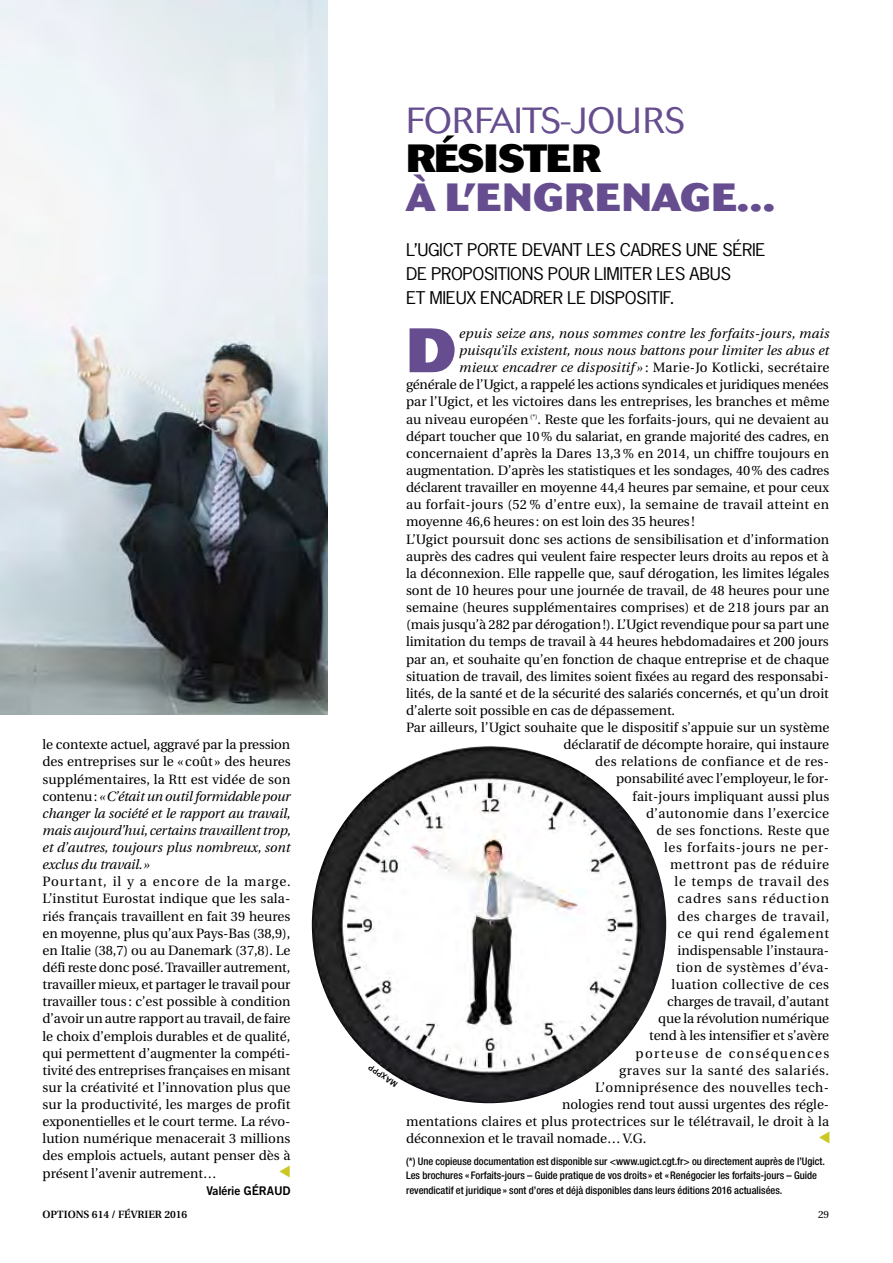
<style>
.page{position:relative;width:893px;height:1263px;background:#fff}
.page>*{position:absolute;margin:0;border:0;box-sizing:border-box;transform-origin:0 0}
.t1{font:800 62.1px "Cosmos";color:#654d8f}
.t2{font:800 39px "Cosmos";letter-spacing:.035em;color:#654d8f}
.t3{font:800 39px "Cosmos";letter-spacing:-.01em;color:#000}
.t4{font:300 36px "Cosmos";letter-spacing:.005em;color:#654d8f}
.t5{font:16.5px "News Gothic";letter-spacing:-.02em;color:#000;scale:1.1 1}
.t6{font:13.5px/17.1px "Utopia";color:#000;text-align:justify}
.t7{font:italic 13.5px/17.1px "Utopia";letter-spacing:.005em;color:#000;text-align:justify}
.t8{font:13.5px "Utopia";letter-spacing:.025em;color:#000}
.t9{font:13.5px "Utopia";letter-spacing:.02em;color:#000}
.t10{font:13.5px "Utopia";letter-spacing:.03em;color:#000}
.t11{font:13.5px "Utopia";letter-spacing:.05em;color:#000}
.t12{font:13.5px "Utopia";letter-spacing:.035em;color:#000}
.t13{font:13.5px "Utopia";letter-spacing:.045em;color:#000}
.t14{font:13.5px "Utopia";letter-spacing:.095em;color:#000}
.t15{font:13.5px "Utopia";letter-spacing:.04em;color:#000}
.t16{font:13.5px "Utopia";letter-spacing:.055em;color:#000}
.t17{font:13.5px "Utopia";letter-spacing:.06em;color:#000}
.t18{font:12px "Trade Gothic Bold Two";letter-spacing:-.01em;color:#000}
.t19{font:500 condensed 10.5px/14.2px "Helvetica Neue";color:#000}
.t20{font:600 10.5px "Utopia";color:#000}
.t21{font:10.5px "Utopia";color:#000}
.t22{font:500 8.25px "Meta Plus";color:#000;scale:1.1 1}
.s1{font-style:normal}
.s2{font-style:italic}
</style>
<div class="page">
<img style="left:0;top:0;width:327px;height:715px">
<img style="left:312px;top:746px;width:354px;height:357px">
<p class="t7" style="left:43px;top:736px;width:250px"><span class="s1">le contexte actuel, aggravé par la pression des entreprises sur le « coût » des heures supplémentaires, la Rtt est vidée de son contenu:</span> «C’était un outil formidable pour changer la société et le rapport au travail, mais aujourd’hui, certains travaillent trop, et d’autres, toujours plus nombreux, sont exclus du travail.»</p>
<p class="t6" style="left:43px;top:873px;width:250px">Pourtant, il y a encore de la marge.<br>L’institut Eurostat indique que les sala&shy;riés français travaillent en fait 39 heures en moyenne, plus qu’aux Pays-Bas (38,9), en Italie (38,7) ou au Danemark (37,8). Le défi reste donc posé. Travailler autrement, travailler mieux, et partager le travail pour travailler tous : c’est possible à condition d’avoir un autre rapport au travail, de faire le choix d’emplois durables et de qualité, qui permettent d’augmenter la compéti&shy;tivité des entreprises françaises en misant sur la créativité et l’innovation plus que sur la productivité, les marges de profit exponentielles et le court terme. La révo&shy;lution numérique menacerait 3 millions des emplois actuels, autant penser dès à présent l’avenir autrement…</p>
<p class="t18" style="left:206px;top:1183px;width:86px">Valérie GÉRAUD</p>
<h3 class="t4" style="left:406px;top:100px;width:280px">FORFAITS-JOURS</h3>
<h2 class="t3" style="left:406px;top:136px;width:103px">RÉSISTE</h2>
<h2 class="t3" style="left:571px;top:136px;width:31px">R</h2>
<h2 class="t2" style="left:406px;top:175px;width:371px">À l’EN GRENAGE…</h2>
<p class="t5" style="left:406px;top:239px;width:20px">L’UGICT</p>
<p class="t5" style="left:467px;top:239px;width:10px">PORTE</p>
<p class="t5" style="left:522px;top:239px;width:10px">DEVANT</p>
<p class="t5" style="left:586px;top:239px;width:41px">LES CADRES</p>
<p class="t5" style="left:686px;top:239px;width:11px">UNE</p>
<p class="t5" style="left:722px;top:239px;width:9px">SÉRIE</p>
<p class="t5" style="left:406px;top:263px;width:33px">DE PROPOSITIONS</p>
<p class="t5" style="left:548px;top:263px;width:11px">POUR</p>
<p class="t5" style="left:594px;top:263px;width:17px">LIMITER</p>
<p class="t5" style="left:656px;top:263px;width:41px">LES ABUS</p>
<p class="t5" style="left:406px;top:287px;width:31px">ET MIEUX</p>
<p class="t5" style="left:480px;top:287px;width:11px">ENCADRER</p>
<p class="t5" style="left:567px;top:287px;width:30px">LE DISPOSITIF</p>
<p class="t5" style="left:669px;top:287px;width:6px">.</p>
<h1 class="t1" style="left:406px;top:314px;width:47px">D</h1>
<p class="t7" style="left:459px;top:325px;width:372px">epuis seize ans, nous sommes contre les forfaits-jours, mais</p>
<p class="t7" style="left:459px;top:342px;width:371px">puisqu’ils existent, nous nous battons pour limiter les abus et</p>
<p class="t9" style="left:459px;top:360px;width:372px"><span class="s2">mieux encadrer ce dispositif »</span> : Marie-Jo Kotlicki, secrétaire</p>
<p class="t6" style="left:406px;top:376px;width:424px">générale de l’Ugict, a rappelé les actions syndicales et juridiques menées</p>
<p class="t6" style="left:406px;top:394px;width:425px">par l’Ugict, et les victoires dans les entreprises, les branches et même</p>
<p class="t6" style="left:406px;top:411px;width:424px">au niveau européen <sup>(*)</sup>. Reste que les forfaits-jours, qui ne devaient au</p>
<p class="t6" style="left:406px;top:428px;width:424px">départ toucher que 10% du salariat, en grande majorité des cadres, en</p>
<p class="t6" style="left:406px;top:445px;width:425px">concernaient d’après la Dares 13,3% en 2014, un chiffre toujours en</p>
<p class="t6" style="left:406px;top:462px;width:425px">augmentation. D’après les statistiques et les sondages, 40% des cadres</p>
<p class="t6" style="left:406px;top:479px;width:424px">déclarent travailler en moyenne 44,4 heures par semaine, et pour ceux</p>
<p class="t8" style="left:406px;top:497px;width:425px">au forfait-jours (52 % d’entre eux), la semaine de travail atteint en</p>
<p class="t6" style="left:406px;top:514px;width:290px">moyenne 46,6 heures : on est loin des 35 heures !</p>
<p class="t6" style="left:406px;top:531px;width:425px">L’Ugict poursuit donc ses actions de sensibilisation et d’information</p>
<p class="t6" style="left:406px;top:548px;width:424px">auprès des cadres qui veulent faire respecter leurs droits au repos et à</p>
<p class="t6" style="left:406px;top:565px;width:425px">la déconnexion. Elle rappelle que, sauf dérogation, les limites légales</p>
<p class="t6" style="left:406px;top:582px;width:425px">sont de 10 heures pour une journée de travail, de 48 heures pour une</p>
<p class="t6" style="left:406px;top:599px;width:425px">semaine (heures supplémentaires comprises) et de 218 jours par an</p>
<p class="t6" style="left:406px;top:616px;width:424px">(mais jusqu’à 282 par dérogation!). L’Ugict revendique pour sa part une</p>
<p class="t6" style="left:406px;top:633px;width:424px">limitation du temps de travail à 44 heures hebdomadaires et 200 jours</p>
<p class="t6" style="left:406px;top:651px;width:425px">par an, et souhaite qu’en fonction de chaque entreprise et de chaque</p>
<p class="t6" style="left:406px;top:668px;width:425px">situation de travail, des limites soient fixées au regard des responsabi-</p>
<p class="t6" style="left:406px;top:685px;width:424px">lités, de la santé et de la sécurité des salariés concernés, et qu’un droit</p>
<p class="t6" style="left:406px;top:702px;width:271px">d’alerte soit possible en cas de dépassement.</p>
<p class="t6" style="left:406px;top:719px;width:425px">Par ailleurs, l’Ugict souhaite que le dispositif s’appuie sur un système</p>
<p class="t6" style="left:564px;top:736px;width:267px">déclaratif de décompte horaire, qui instaure</p>
<p class="t8" style="left:595px;top:754px;width:236px">des relations de confiance et de res-</p>
<p class="t6" style="left:616px;top:770px;width:215px">ponsabilité avec l’employeur, le for-</p>
<p class="t6" style="left:633px;top:788px;width:198px">fait-jours impliquant aussi plus</p>
<p class="t10" style="left:646px;top:806px;width:184px">d’autonomie dans l’exercice</p>
<p class="t9" style="left:657px;top:823px;width:174px">de ses fonctions. Reste que</p>
<p class="t11" style="left:664px;top:840px;width:167px">les forfaits-jours ne per-</p>
<p class="t15" style="left:670px;top:857px;width:160px">mettront pas de réduire</p>
<p class="t16" style="left:675px;top:874px;width:156px">le temps de travail des</p>
<p class="t17" style="left:678px;top:891px;width:153px">cadres sans réduction</p>
<p class="t11" style="left:678px;top:908px;width:153px">des charges de travail,</p>
<p class="t11" style="left:678px;top:926px;width:153px">ce qui rend également</p>
<p class="t6" style="left:678px;top:942px;width:153px">indispensable l’instaura-</p>
<p class="t10" style="left:676px;top:960px;width:155px">tion de systèmes d’éva-</p>
<p class="t10" style="left:672px;top:977px;width:159px">luation collective de ces</p>
<p class="t6" style="left:667px;top:993px;width:163px">charges de travail, d’autant</p>
<p class="t6" style="left:658px;top:1010px;width:173px">que la révolution numérique</p>
<p class="t6" style="left:649px;top:1027px;width:181px">tend à les intensifier et s’avère</p>
<p class="t14" style="left:636px;top:1045px;width:195px">porteuse de conséquences</p>
<p class="t13" style="left:619px;top:1063px;width:211px">graves sur la santé des salariés.</p>
<p class="t12" style="left:595px;top:1080px;width:236px">L’omniprésence des nouvelles tech-</p>
<p class="t6" style="left:562px;top:1096px;width:269px">nologies rend tout aussi urgentes des régle-</p>
<p class="t6" style="left:406px;top:1113px;width:425px">mentations claires et plus protectrices sur le télétravail, le droit à la</p>
<p class="t6" style="left:406px;top:1130px;width:242px">déconnexion et le travail nomade… V.G.</p>
<p class="t19" style="left:406px;top:1154px;width:420px">(*) Une copieuse documentation est disponible sur &lt;www.ugict.cgt.fr&gt; ou directement auprès de l’Ugict.<br>Les brochures « Forfaits-jours – Guide pratique de vos droits » et «Renégocier les forfaits-jours – Guide revendicatif et juridique » sont d’ores et déjà disponibles dans leurs éditions 2016 actualisées.</p>
<p class="t22" style="left:394px;top:1089px;width:32px;rotate:-145deg">maxppp</p>
<p class="t20" style="left:43px;top:1208px;width:146px">OPTIONS 614 / FÉVRIER 2016</p>
<p class="t21" style="left:818px;top:1208px;width:13px">29</p>
</div>
